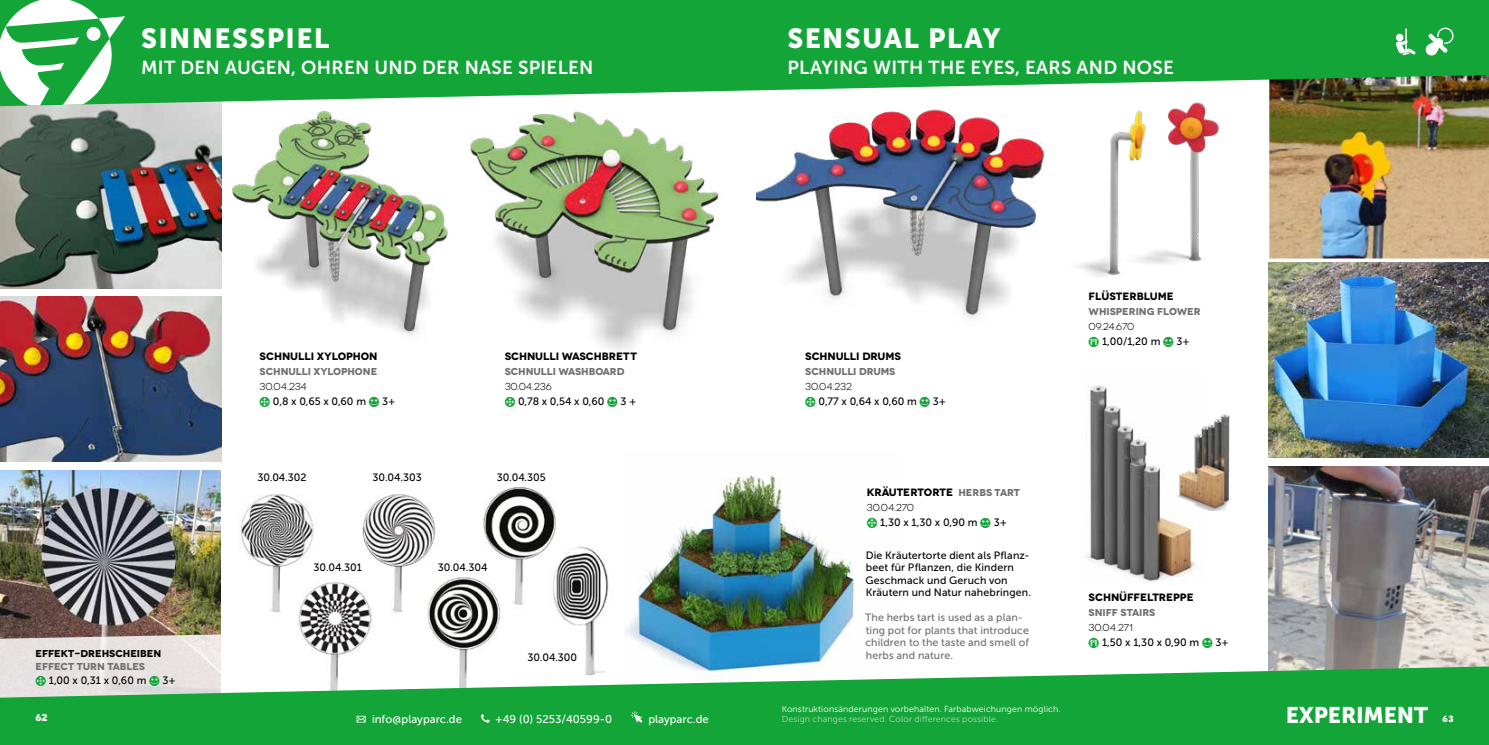
<style>
.page{position:relative;width:1489px;height:745px;background:#fff}
.page>*{position:absolute;margin:0;border:0;box-sizing:border-box;transform-origin:0 0}
.t1{font:27.5px "Museo Sans 900";letter-spacing:.05em;color:#fff}
.t2{font:22.5px "Museo Sans 900";letter-spacing:-.01em;color:#fff}
.t3{font:18.75px "Museo Sans 700";letter-spacing:.015em;color:#fff}
.t4{font:700 12.5px "Novecentosans";color:#fff}
.t5{font:11.25px "Museo Sans 500";color:#fff}
.t6{font:700 11.25px "Novecentosans";color:#fff}
.t7{font:10.62px/12.5px "Museo Sans 500";letter-spacing:.005em;color:#000}
.t8{font:10.62px/12.5px "Museo Sans 500";letter-spacing:.01em;color:#706f6f}
.t9{font:700 10.62px "Novecentowide";color:#000}
.t10{font:700 10px "Novecentowide";color:#706f6f}
.t11{font:10px "Novecentowide";color:#000}
.t12{font:700 10px "Novecentowide";color:#000}
.t13{font:8.75px "Museo Sans 300";letter-spacing:.02em;color:#fff}
.t14{font:8.75px "Museo Sans 300";letter-spacing:.02em;color:#b2d8b7}
.s1{font-size:10px;color:#706f6f}
</style>
<div class="page">
<img style="left:0;top:296px;width:222px;height:165px">
<img style="left:0;top:106px;width:222px;height:182px">
<img style="left:1268px;top:466px;width:220px;height:200px">
<img style="left:1268px;top:262px;width:220px;height:195px">
<img style="left:1269px;top:106px;width:219px;height:152px">
<img style="left:0;top:470px;width:220px;height:163px">
<img style="left:241px;top:487px;width:368px;height:179px">
<img style="left:625px;top:475px;width:230px;height:191px">
<svg style="left:0;top:666px;width:1488px;height:78px;background:#38b257"></svg>
<svg style="left:356px;top:715px;width:9px;height:7px"></svg>
<svg style="left:481px;top:713px;width:8px;height:9px"></svg>
<svg style="left:631px;top:711px;width:11px;height:11px"></svg>
<svg style="left:125px;top:0;width:1363px;height:106px;background:#29a847"></svg>
<svg style="left:0;top:0;width:125px;height:106px"></svg>
<div style="left:87px;top:27px;width:13px;height:14px;background:#fff;border-radius:50%"></div>
<img style="left:470px;top:111px;width:252px;height:240px">
<img style="left:1117px;top:85px;width:113px;height:177px">
<img style="left:1042px;top:88px;width:142px;height:189px">
<img style="left:227px;top:99px;width:222px;height:237px">
<img style="left:756px;top:106px;width:314px;height:212px">
<img style="left:1085px;top:385px;width:111px;height:196px">
<img style="left:1174px;top:405px;width:56px;height:105px">
<svg style="left:1424px;top:28px;width:29px;height:27px"></svg>
<svg style="left:1395px;top:28px;width:20px;height:27px"></svg>
<svg style="left:0;top:633px;width:240px;height:84px;background:#acceb0"></svg>
<h1 class="t1" style="left:141px;top:23px;width:190px">SINNESSPIEL</h1>
<h3 class="t3" style="left:141px;top:57px;width:454px">MIT DEN AUGEN, OHREN UND DER NASE SPIELEN</h3>
<p class="t9" style="left:259px;top:350px;width:119px">SCHNULLI XYLOPHON</p>
<p class="t10" style="left:259px;top:365px;width:119px">SCHNULLI XYLOPHONE</p>
<p class="t11" style="left:259px;top:381px;width:49px">30.04.234</p>
<p class="t7" style="left:273px;top:395px;width:95px">0,8 x 0,65 x 0,60 m</p>
<p class="t7" style="left:382px;top:395px;width:15px">3+</p>
<p class="t9" style="left:504px;top:350px;width:134px">SCHNULLI WASCHBRETT</p>
<p class="t10" style="left:504px;top:365px;width:121px">SCHNULLI WASHBOARD</p>
<p class="t11" style="left:504px;top:381px;width:48px">30.04.236</p>
<p class="t7" style="left:518px;top:395px;width:88px">0,78 x 0,54 x 0,60</p>
<p class="t7" style="left:620px;top:395px;width:18px">3 +</p>
<p class="t7" style="left:257px;top:470px;width:51px">30.04.302</p>
<p class="t7" style="left:372px;top:470px;width:51px">30.04.303</p>
<p class="t7" style="left:496px;top:470px;width:51px">30.04.305</p>
<p class="t12" style="left:35px;top:646px;width:127px">EFFEKT-DREHSCHEIBEN</p>
<p class="t10" style="left:35px;top:660px;width:111px">EFFECT TURN TABLES</p>
<p class="t7" style="left:49px;top:674px;width:99px">1,00 x 0,31 x 0,60 m</p>
<p class="t7" style="left:162px;top:674px;width:15px">3+</p>
<p class="t7" style="left:313px;top:560px;width:50px">30.04.301</p>
<p class="t7" style="left:438px;top:560px;width:51px">30.04.304</p>
<p class="t7" style="left:527px;top:650px;width:51px">30.04.300</p>
<h1 class="t1" style="left:787px;top:23px;width:214px">SENSUAL PLAY</h1>
<h3 class="t3" style="left:787px;top:57px;width:388px">PLAYING WITH THE EYES, EARS AND NOSE</h3>
<p class="t9" style="left:805px;top:350px;width:97px">SCHNULLI DRUMS</p>
<p class="t10" style="left:805px;top:365px;width:92px">SCHNULLI DRUMS</p>
<p class="t11" style="left:805px;top:381px;width:48px">30.04.232</p>
<p class="t7" style="left:818px;top:395px;width:100px">0,77 x 0,64 x 0,60 m</p>
<p class="t7" style="left:932px;top:395px;width:15px">3+</p>
<p class="t9" style="left:866px;top:485px;width:155px">KRÄUTERTORTE <span class="s1">HERBS TART</span></p>
<p class="t11" style="left:866px;top:501px;width:49px">30.04.270</p>
<p class="t7" style="left:880px;top:515px;width:99px">1,30 x 1,30 x 0,90 m</p>
<p class="t7" style="left:993px;top:515px;width:15px">3+</p>
<p class="t7" style="left:865px;top:548px;width:167px">Die Kräutertorte dient als Pflanz&shy;beet für Pflanzen, die Kindern<br>Geschmack und Geruch von<br>Kräutern und Natur nahebringen.</p>
<p class="t8" style="left:865px;top:611px;width:165px">The herbs tart is used as a plan&shy;ting pot for plants that introduce children to the taste and smell of herbs and nature.</p>
<p class="t9" style="left:1088px;top:290px;width:87px">FLÜSTERBLUME</p>
<p class="t10" style="left:1088px;top:305px;width:113px">WHISPERING FLOWER</p>
<p class="t11" style="left:1088px;top:321px;width:47px">09.24.670</p>
<p class="t7" style="left:1101px;top:335px;width:60px">1,00/1,20 m</p>
<p class="t7" style="left:1176px;top:335px;width:15px">3+</p>
<p class="t9" style="left:1088px;top:590px;width:107px">SCHNÜFFELTREPPE</p>
<p class="t10" style="left:1088px;top:605px;width:68px">SNIFF STAIRS</p>
<p class="t11" style="left:1088px;top:621px;width:46px">30.04.271</p>
<p class="t7" style="left:1101px;top:635px;width:99px">1,50 x 1,30 x 0,90 m</p>
<p class="t7" style="left:1215px;top:635px;width:15px">3+</p>
<p class="t13" style="left:781px;top:703px;width:280px">Konstruktionsänderungen vorbehalten. Farbabweichungen möglich.</p>
<p class="t14" style="left:781px;top:714px;width:218px">Design changes reserved. Color differences possible.</p>
<h2 class="t2" style="left:1285px;top:701px;width:144px">EXPERIMENT</h2>
<p class="t4" style="left:35px;top:708px;width:14px">62</p>
<p class="t6" style="left:1442px;top:711px;width:12px">63</p>
<p class="t5" style="left:372px;top:712px;width:91px">info@playparc.de</p>
<p class="t5" style="left:495px;top:712px;width:118px">+49 (0) 5253/40599-0</p>
<p class="t5" style="left:648px;top:712px;width:62px">playparc.de</p>
</div>
